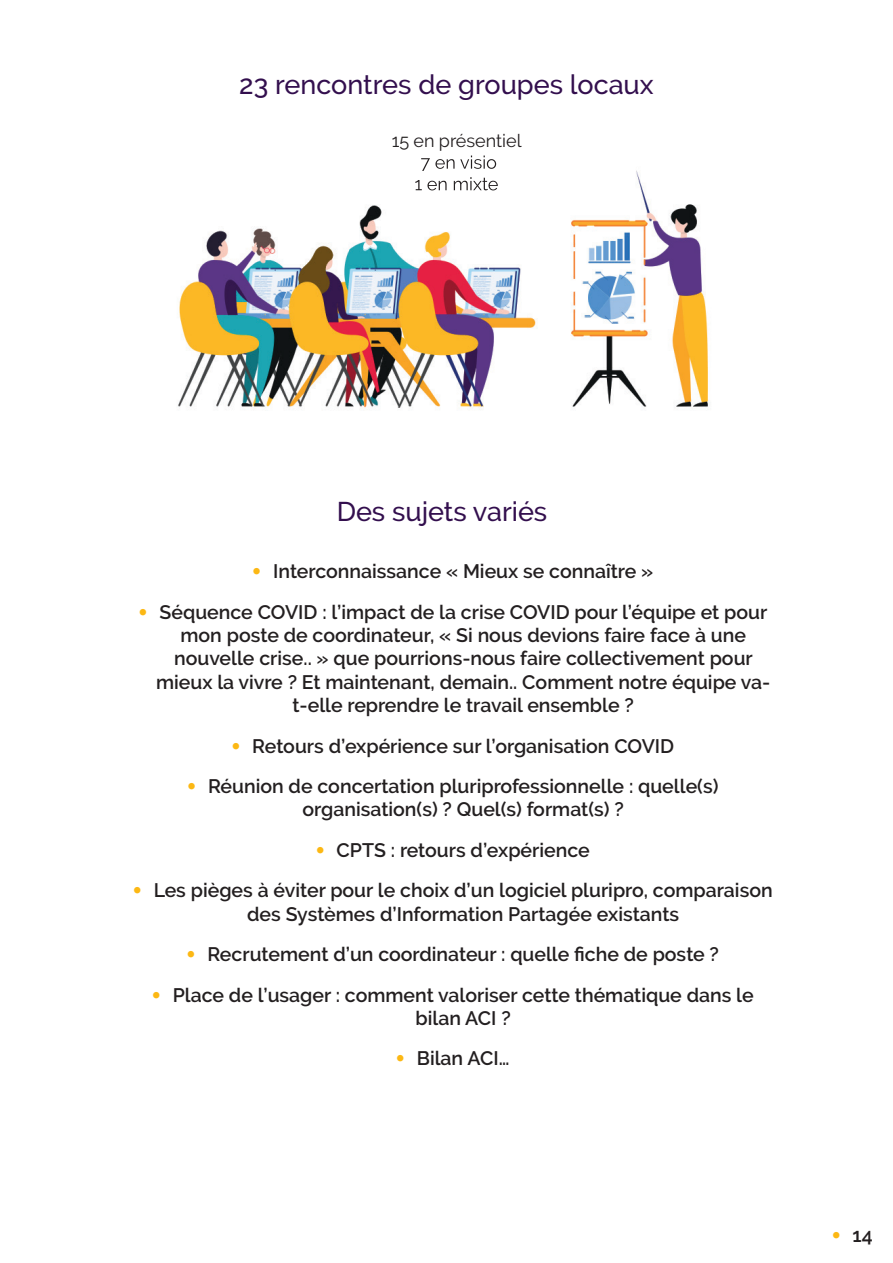
<style>
.page{position:relative;width:893px;height:1263px;background:#fff}
.page>*{position:absolute;margin:0;border:0;box-sizing:border-box;transform-origin:0 0}
.t1{font:500 27px "Raleway";color:#330f4e}
.t2{font:600 19.5px/23.4px "Raleway";color:#231f20}
.t3{font:18px "Raleway";color:#231f20}
.s1{font-family:"Arial";font-weight:900;color:#fcb814}
</style>
<div class="page">
<img style="left:178px;top:155px;width:531px;height:255px">
<img style="left:416px;top:156px;width:80px;height:15px">
<img style="left:415px;top:177px;width:83px;height:13px">
<h1 class="t1" style="left:239px;top:69px;width:416px">23 rencontres de groupes locaux</h1>
<p class="t3" style="left:392px;top:130px;width:131px">15 en présentiel</p>
<h1 class="t1" style="left:337px;top:496px;width:212px">Des sujets variés</h1>
<p class="t2" style="left:252px;top:560px;width:403px"><span class="s1">•</span> Interconnaissance « Mieux se connaître »</p>
<p class="t2" style="left:138px;top:600px;width:631px"><span class="s1">•</span> Séquence COVID : l’impact de la crise COVID pour l’équipe et pour</p>
<p class="t2" style="left:180px;top:623px;width:567px">mon poste de coordinateur, « Si nous devions faire face à une</p>
<p class="t2" style="left:174px;top:647px;width:580px">nouvelle crise.. » que pourrions-nous faire collectivement pour</p>
<p class="t2" style="left:156px;top:670px;width:616px">mieux la vivre ? Et maintenant, demain.. Comment notre équipe va-</p>
<p class="t2" style="left:293px;top:694px;width:343px">t-elle reprendre le travail ensemble ?</p>
<p class="t2" style="left:231px;top:734px;width:445px"><span class="s1">•</span> Retours d’expérience sur l’organisation COVID</p>
<p class="t2" style="left:303px;top:774px;width:417px;text-indent:-116px"><span class="s1">•</span> Réunion de concertation pluriprofessionnelle : quelle(s) organisation(s) ? Quel(s) format(s) ?</p>
<p class="t2" style="left:315px;top:838px;width:276px"><span class="s1">•</span> CPTS : retours d’expérience</p>
<p class="t2" style="left:247px;top:879px;width:527px;text-indent:-115px"><span class="s1">•</span> Les pièges à éviter pour le choix d’un logiciel pluripro, comparaison des Systèmes d’Information Partagée existants</p>
<p class="t2" style="left:186px;top:942px;width:534px"><span class="s1">•</span> Recrutement d’un coordinateur : quelle fiche de poste ?</p>
<p class="t2" style="left:416px;top:983px;width:340px;text-indent:-264px"><span class="s1">•</span> Place de l’usager : comment valoriser cette thématique dans le bilan ACI ?</p>
<p class="t2" style="left:396px;top:1047px;width:115px"><span class="s1">•</span> Bilan ACI…</p>
<p class="t2" style="left:831px;top:1224px;width:43px"><span class="s1">•</span> 14</p>
</div>
